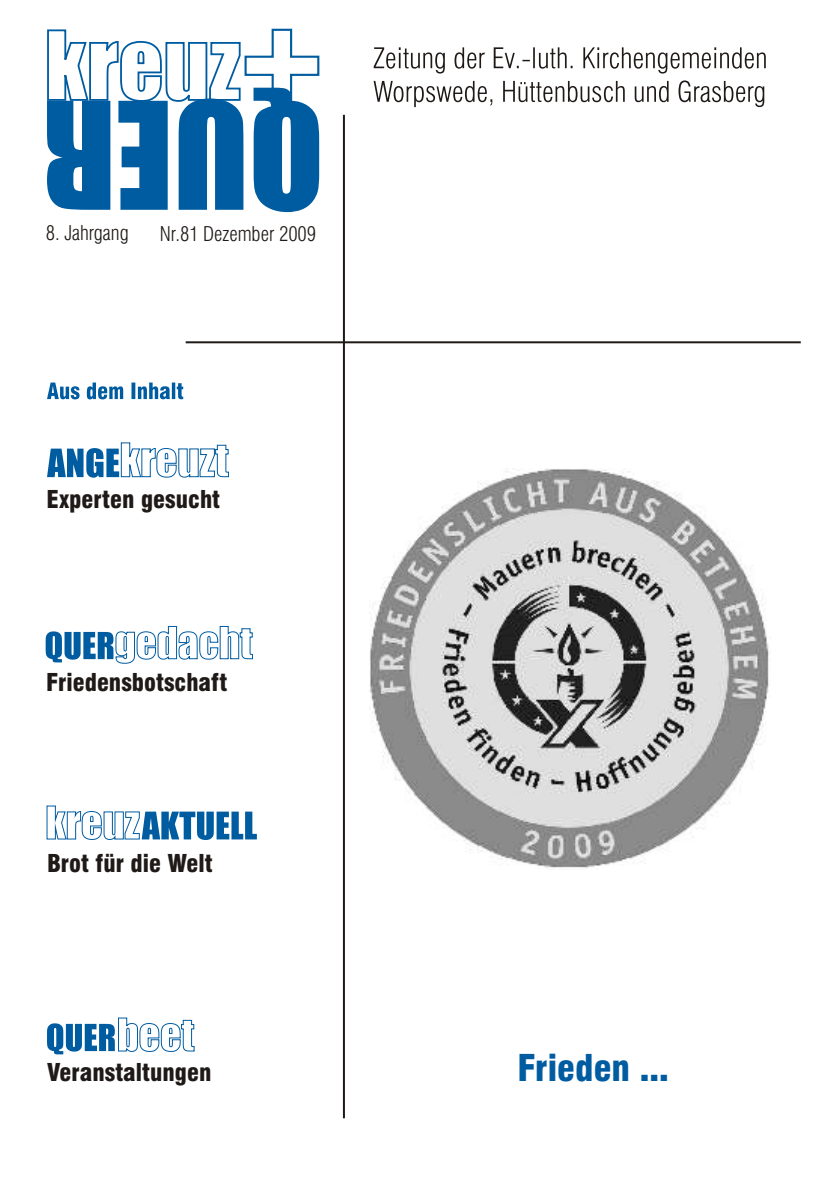
<style>
.page{position:relative;width:840px;height:1192px;background:#fff}
.page>*{position:absolute;margin:0;border:0;box-sizing:border-box;transform-origin:0 0}
.t1{font:36px "Swis 721 Blk Cn BT";color:#005ca1}
.t2{font:24px "Swis 721 Blk Cn BT";color:#1f1a17}
.t3{font:20px "Swis 721 Lt Cn BT";color:#1f1a17}
</style>
<div class="page">
<svg style="left:47px;top:1018px;width:148px;height:36px"></svg>
<svg style="left:46px;top:805px;width:211px;height:35px"></svg>
<svg style="left:46px;top:626px;width:207px;height:38px"></svg>
<svg style="left:47px;top:442px;width:182px;height:36px"></svg>
<hr style="left:186px;top:341px;width:615px;height:2px;background:#1f1a17">
<hr style="left:343px;top:115px;width:2px;height:1003px;background:#1f1a17">
<svg style="left:374px;top:47px;width:392px;height:60px"></svg>
<svg style="left:47px;top:383px;width:136px;height:16px"></svg>
<hr style="left:246px;top:56px;width:27px;height:2px;background:#005ca1">
<hr style="left:272px;top:30px;width:2px;height:27px;background:#005ca1">
<svg style="left:272px;top:29px;width:20px;height:2px"></svg>
<hr style="left:290px;top:30px;width:2px;height:27px;background:#005ca1">
<hr style="left:291px;top:56px;width:27px;height:2px;background:#005ca1">
<svg style="left:317px;top:56px;width:2px;height:20px"></svg>
<hr style="left:291px;top:74px;width:27px;height:2px;background:#005ca1">
<hr style="left:290px;top:75px;width:2px;height:27px;background:#005ca1">
<hr style="left:272px;top:75px;width:2px;height:27px;background:#005ca1">
<hr style="left:246px;top:74px;width:27px;height:2px;background:#005ca1">
<svg style="left:254px;top:88px;width:65px;height:124px"></svg>
<svg style="left:47px;top:29px;width:200px;height:181px"></svg>
<img style="left:369px;top:469px;width:400px;height:400px">
<p class="t3" style="left:46px;top:225px;width:85px">8. Jahrgang</p>
<p class="t3" style="left:160px;top:226px;width:158px">Nr.81 Dezember 2009</p>
<p class="t2" style="left:47px;top:490px;width:175px">Experten gesucht</p>
<p class="t2" style="left:46px;top:673px;width:183px">Friedensbotschaft</p>
<p class="t2" style="left:47px;top:854px;width:167px">Brot für die Welt</p>
<p class="t2" style="left:47px;top:1063px;width:166px">Veranstaltungen</p>
<h1 class="t1" style="left:517px;top:1054px;width:153px">Frieden ...</h1>
</div>
